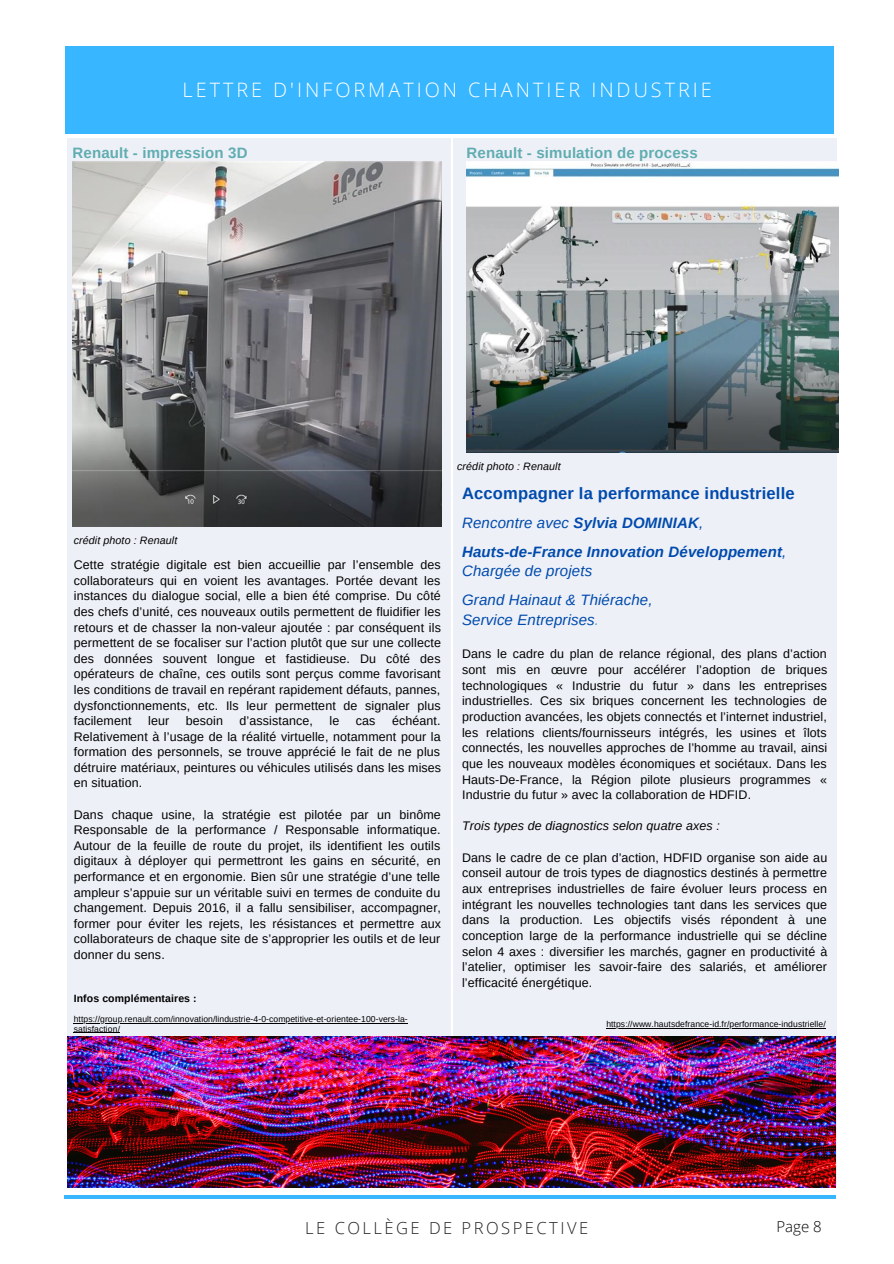
<style>
.page{position:relative;width:894px;height:1264px;background:#fff}
.page>*{position:absolute;margin:0;border:0;box-sizing:border-box;transform-origin:0 0}
.t1{font:300 19.8px "Open Sans";letter-spacing:.15em;color:#fff}
.t2{font:700 16.5px "Arimo";letter-spacing:.01em;color:#004aad}
.t3{font:300 16.5px "Open Sans";letter-spacing:.15em;color:#222}
.t4{font:italic 15px "Arimo";letter-spacing:.01em;color:#004aad}
.t5{font:700 15px "Arimo";letter-spacing:.01em;color:#60adb1}
.t6{font:italic 700 15px "Arimo";letter-spacing:.01em;color:#004aad}
.t7{font:300 15px "Open Sans";color:#000}
.t8{font:12.45px/15.6px "Arimo";letter-spacing:.01em;color:#000;text-align:justify}
.t9{font:italic 12.45px "Arimo";letter-spacing:.01em;color:#000}
.t10{font:italic 10.65px "Arimo";letter-spacing:.01em;color:#000}
.t11{font:700 10.5px "Arimo";letter-spacing:.01em;color:#000}
.t12{font:8.55px/9.3px "Arimo";letter-spacing:.01em;color:#000}
.s1{font-weight:700}
.s2{font-weight:400}
.s3{color:#60adb1}
</style>
<div class="page">
<div style="left:66px;top:46px;width:768px;height:87px;background:#38b6ff"></div>
<hr style="left:64px;top:1195px;width:771px;height:3px;background:#38b6ff">
<div style="left:67px;top:138px;width:384px;height:1048px;background:#edf0f7"></div>
<img style="left:73px;top:162px;width:368px;height:365px">
<div style="left:453px;top:138px;width:383px;height:1048px;background:#edf0f7"></div>
<img style="left:466px;top:162px;width:372px;height:290px">
<img style="left:67px;top:1036px;width:768px;height:151px">
<hr style="left:74px;top:1023px;width:334px;height:1px;background:#000">
<hr style="left:74px;top:1032px;width:46px;height:1px;background:#000">
<hr style="left:606px;top:1027px;width:219px;height:1px;background:#000">
<p class="t1" style="left:182px;top:76px;width:530px">LETTRE D'INFORMATION CHANTIER INDUSTRIE</p>
<p class="t5" style="left:73px;top:144px;width:176px">Renault - impression 3D</p>
<p class="t5" style="left:466px;top:144px;width:232px">Renault - simulation de process</p>
<p class="t10" style="left:74px;top:534px;width:105px">crédit photo : Renault</p>
<p class="t8" style="left:74px;top:557px;width:368px">Cette stratégie digitale est bien accueillie par l’ensemble des collaborateurs qui en voient les avantages. Portée devant les instances du dialogue social, elle a bien été comprise. Du côté des chefs d’unité, ces nouveaux outils permettent de fluidifier les retours et de chasser la non-valeur ajoutée : par conséquent ils permettent de se focaliser sur l’action plutôt que sur une collecte des données souvent longue et fastidieuse. Du côté des opérateurs de chaîne, ces outils sont perçus comme favorisant les conditions de travail en repérant rapidement défauts, pannes, dysfonctionnements, etc. Ils leur permettent de signaler plus facilement</p>
<p class="t8" style="left:74px;top:713px;width:369px;text-indent:318px">échéant.<br>Relativement à l’usage de la réalité virtuelle, notamment pour la formation des personnels, se trouve apprécié le fait de ne plus détruire matériaux, peintures ou véhicules utilisés dans les mises en situation.</p>
<p class="t8" style="left:74px;top:806px;width:369px">Dans chaque usine, la stratégie est pilotée par un binôme Responsable de la performance / Responsable informatique.<br>Autour de la feuille de route du projet, ils identifient les outils digitaux à déployer qui permettront les gains en sécurité, en performance et en ergonomie. Bien sûr une stratégie d’une telle ampleur s’appuie sur un véritable suivi en termes de conduite du changement. Depuis 2016, il a fallu sensibiliser, accompagner, former pour éviter les rejets, les résistances et permettre aux collaborateurs de chaque site de s’approprier les outils et de leur donner du sens.</p>
<p class="t8" style="left:148px;top:713px;width:23px">leur</p>
<p class="t8" style="left:186px;top:713px;width:39px">besoin</p>
<p class="t8" style="left:239px;top:713px;width:75px">d’assistance,</p>
<p class="t8" style="left:329px;top:713px;width:11px">le</p>
<p class="t8" style="left:356px;top:713px;width:21px">cas</p>
<p class="t11" style="left:74px;top:992px;width:124px">Infos complémentaires :</p>
<p class="t12" style="left:74px;top:1014px;width:335px">https://group.renault.com/innovation/lindustrie-4-0-competitive-et-orientee-100-vers-la&shy;satisfaction/</p>
<p class="t10" style="left:457px;top:461px;width:105px">crédit photo : Renault</p>
<p class="t2" style="left:462px;top:484px;width:334px">Accompagner la performance industrielle</p>
<p class="t4" style="left:462px;top:514px;width:242px">Rencontre avec <span class="s1">Sylvia DOMINIAK</span>,</p>
<p class="t6" style="left:462px;top:543px;width:326px">Hauts-de-France Innovation Développement<span class="s2">,</span></p>
<p class="t4" style="left:462px;top:563px;width:131px">Chargée de projets</p>
<p class="t4" style="left:462px;top:591px;width:192px">Grand Hainaut &amp; Thiérache,</p>
<p class="t4" style="left:462px;top:611px;width:138px">Service Entreprises<span class="s3">.</span></p>
<p class="t8" style="left:462px;top:646px;width:366px">Dans le cadre du plan de relance régional, des plans d’action sont mis en œuvre pour accélérer l’adoption de briques technologiques « Industrie du futur » dans les entreprises industrielles. Ces six briques concernent les technologies de production avancées, les objets connectés et l’internet industriel, les relations clients/fournisseurs intégrés, les usines et îlots connectés, les nouvelles approches de l’homme au travail, ainsi que les nouveaux modèles économiques et sociétaux. Dans les Hauts-De-France, la Région pilote plusieurs programmes « Industrie du futur » avec la collaboration de HDFID.</p>
<p class="t9" style="left:462px;top:819px;width:259px">Trois types de diagnostics selon quatre axes :</p>
<p class="t8" style="left:462px;top:849px;width:366px">Dans le cadre de ce plan d’action, HDFID organise son aide au conseil autour de trois types de diagnostics destinés à permettre aux entreprises industrielles de faire évoluer leurs process en intégrant les nouvelles technologies tant dans les services que dans la production. Les objectifs visés répondent à une conception large de la performance industrielle qui se décline selon 4 axes : diversifier les marchés, gagner en productivité à l’atelier, optimiser les savoir-faire des salariés, et améliorer l’efficacité énergétique.</p>
<p class="t12" style="left:606px;top:1019px;width:221px">https://www.hautsdefrance-id.fr/performance-industrielle/</p>
<p class="t3" style="left:305px;top:1215px;width:284px">LE COLLÈGE DE PROSPECTIVE</p>
<p class="t7" style="left:776px;top:1215px;width:47px">Page 8</p>
</div>
